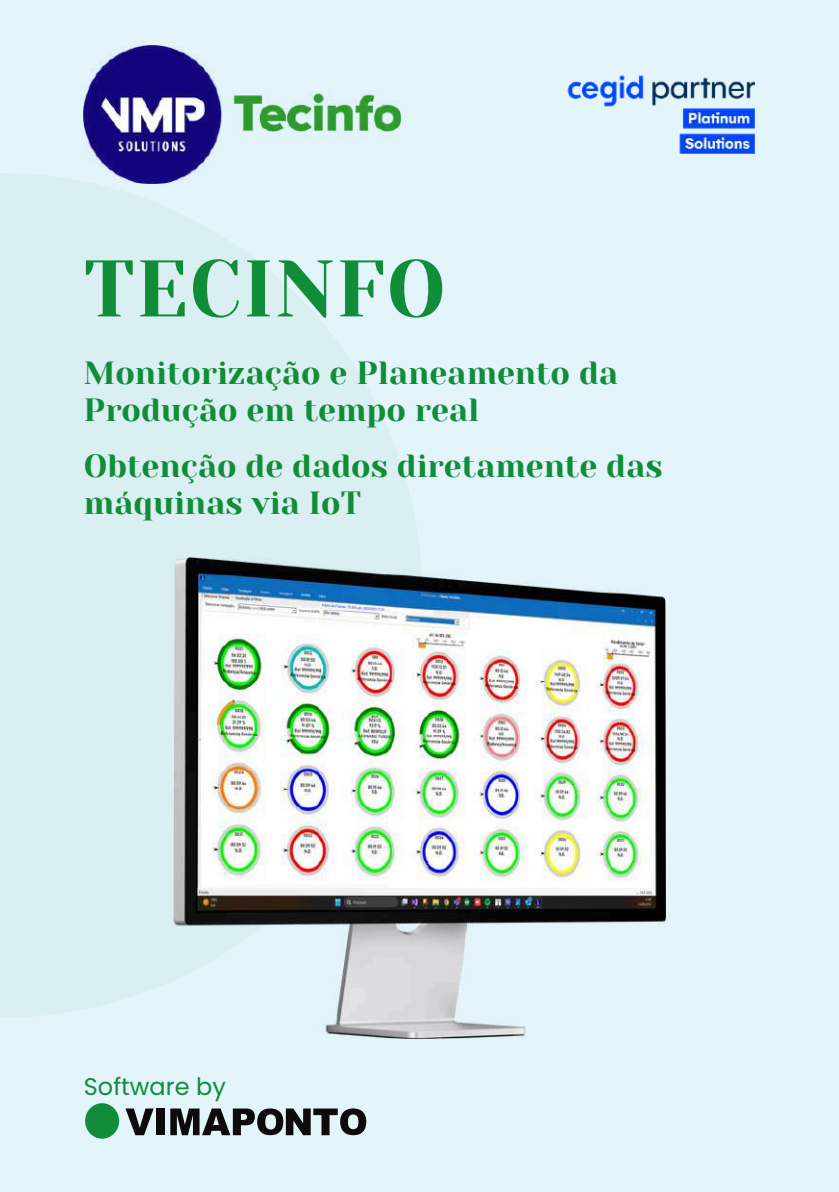
<style>
.page{position:relative;width:839px;height:1192px;background:#fff}
.page>*{position:absolute;margin:0;border:0;box-sizing:border-box;transform-origin:0 0}
.t1{font:80px "Yeseva One";letter-spacing:.02em;color:#118d39}
.t2{font:32px/37.4px "Yeseva One";color:#118d39}
.t3{font:24px "Poppins";color:#118d39}
</style>
<div class="page">
<div style="left:0;top:0;width:838px;height:1190px;background:#e4f4fb"></div>
<div style="left:0;top:173px;width:422px;height:844px;background:#daeff1"></div>
<div style="left:85px;top:1102px;width:34px;height:36px;background:#118d39;border-radius:50%"></div>
<svg style="left:125px;top:1108px;width:29px;height:26px"></svg>
<div style="left:157px;top:1108px;width:8px;height:26px;background:#0c0a0d"></div>
<svg style="left:170px;top:1108px;width:196px;height:26px"></svg>
<img style="left:173px;top:557px;width:492px;height:481px">
<img style="left:84px;top:46px;width:316px;height:137px">
<img style="left:567px;top:75px;width:187px;height:79px">
<h1 class="t1" style="left:84px;top:243px;width:363px">TECINFO</h1>
<p class="t2" style="left:84px;top:354px;width:536px">Monitorização e Planeamento da<br>Produção em tempo real</p>
<p class="t2" style="left:84px;top:447px;width:580px">Obtenção de dados diretamente das máquinas via IoT</p>
<p class="t3" style="left:84px;top:1069px;width:143px">Software by</p>
</div>
